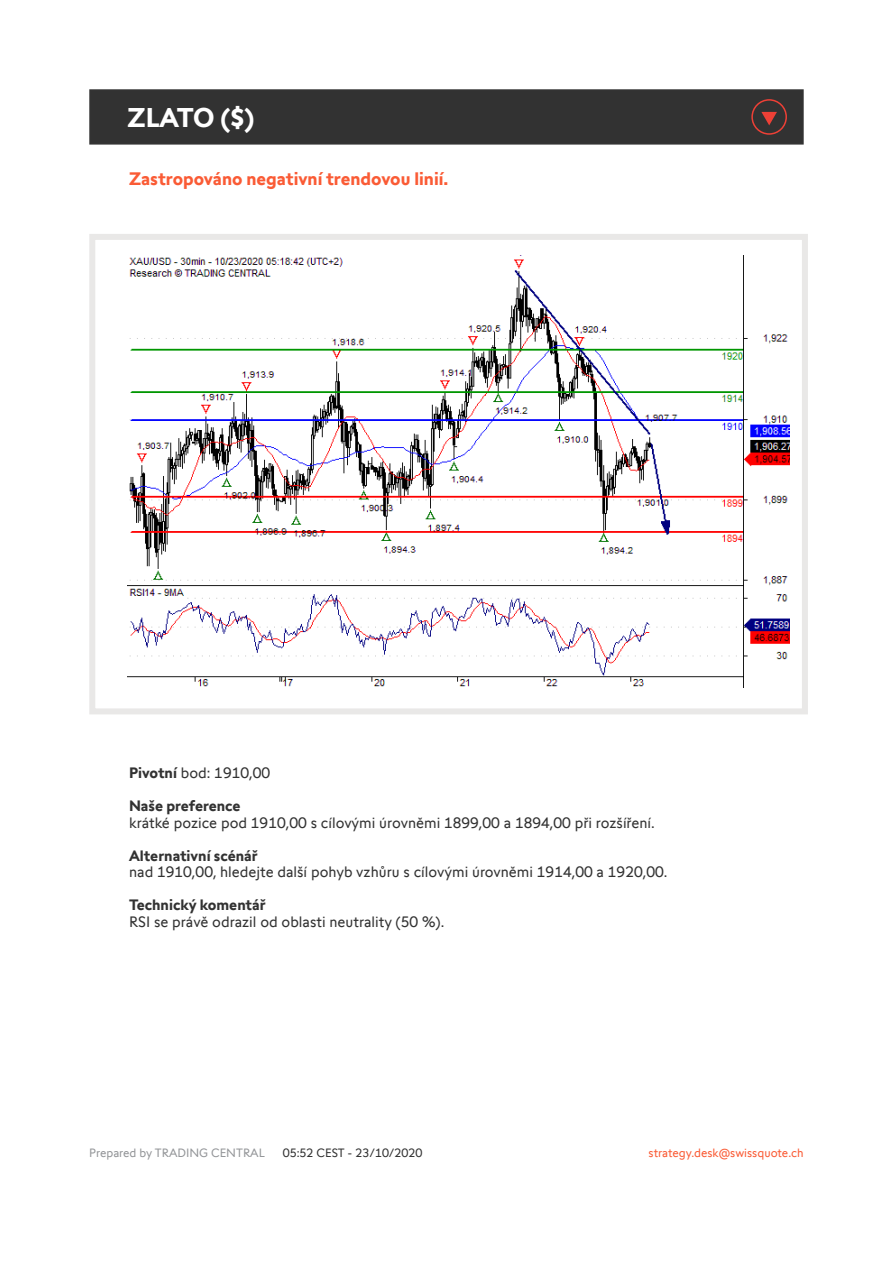
<style>
.page{position:relative;width:893px;height:1263px;background:#fff}
.page>*{position:absolute;margin:0;border:0;box-sizing:border-box;transform-origin:0 0}
.t1{font:700 27px "Swissquote CT";letter-spacing:-.015em;color:#fff}
.t2{font:700 18px "Swissquote CT";color:#fa5b35}
.t3{font:15px "Swissquote CT";color:#323232}
.t4{font:700 15px "Swissquote CT";color:#323232}
.t5{font:12px "Swissquote CT";color:#fa5b35}
.t6{font:12px "Swissquote CT";color:#939598}
.t7{font:12px "Swissquote CT";color:#323232}
.s1{font-weight:700}
</style>
<div class="page">
<div style="left:89px;top:234px;width:719px;height:480px;border:6px solid #e9e8e7"></div>
<div style="left:89px;top:89px;width:715px;height:56px;background:#323232;border:2px solid #323232"></div>
<img style="left:128px;top:255px;width:661px;height:432px">
<svg style="left:751px;top:99px;width:36px;height:36px"></svg>
<h1 class="t1" style="left:128px;top:101px;width:128px">ZLATO ($)</h1>
<p class="t2" style="left:129px;top:168px;width:321px">Zastropováno negativní trendovou linií.</p>
<p class="t3" style="left:129px;top:764px;width:143px"><span class="s1">Pivotní</span> bod: 1910,00</p>
<p class="t4" style="left:129px;top:797px;width:113px">Naše preference</p>
<p class="t3" style="left:129px;top:814px;width:527px">krátké pozice pod 1910,00 s cílovými úrovněmi 1899,00 a 1894,00 při rozšíření.</p>
<p class="t4" style="left:129px;top:846px;width:130px">Alternativní scénář</p>
<p class="t3" style="left:129px;top:863px;width:540px">nad 1910,00, hledejte další pohyb vzhůru s cílovými úrovněmi 1914,00 a 1920,00.</p>
<p class="t4" style="left:129px;top:896px;width:138px">Technický komentář</p>
<p class="t3" style="left:129px;top:913px;width:317px">RSI se právě odrazil od oblasti neutrality (50 %).</p>
<p class="t6" style="left:89px;top:1145px;width:177px">Prepared by TRADING CENTRAL</p>
<p class="t7" style="left:283px;top:1145px;width:141px">05:52 CEST - 23/10/2020</p>
<p class="t5" style="left:649px;top:1145px;width:157px">strategy.desk@swissquote.ch</p>
</div>
